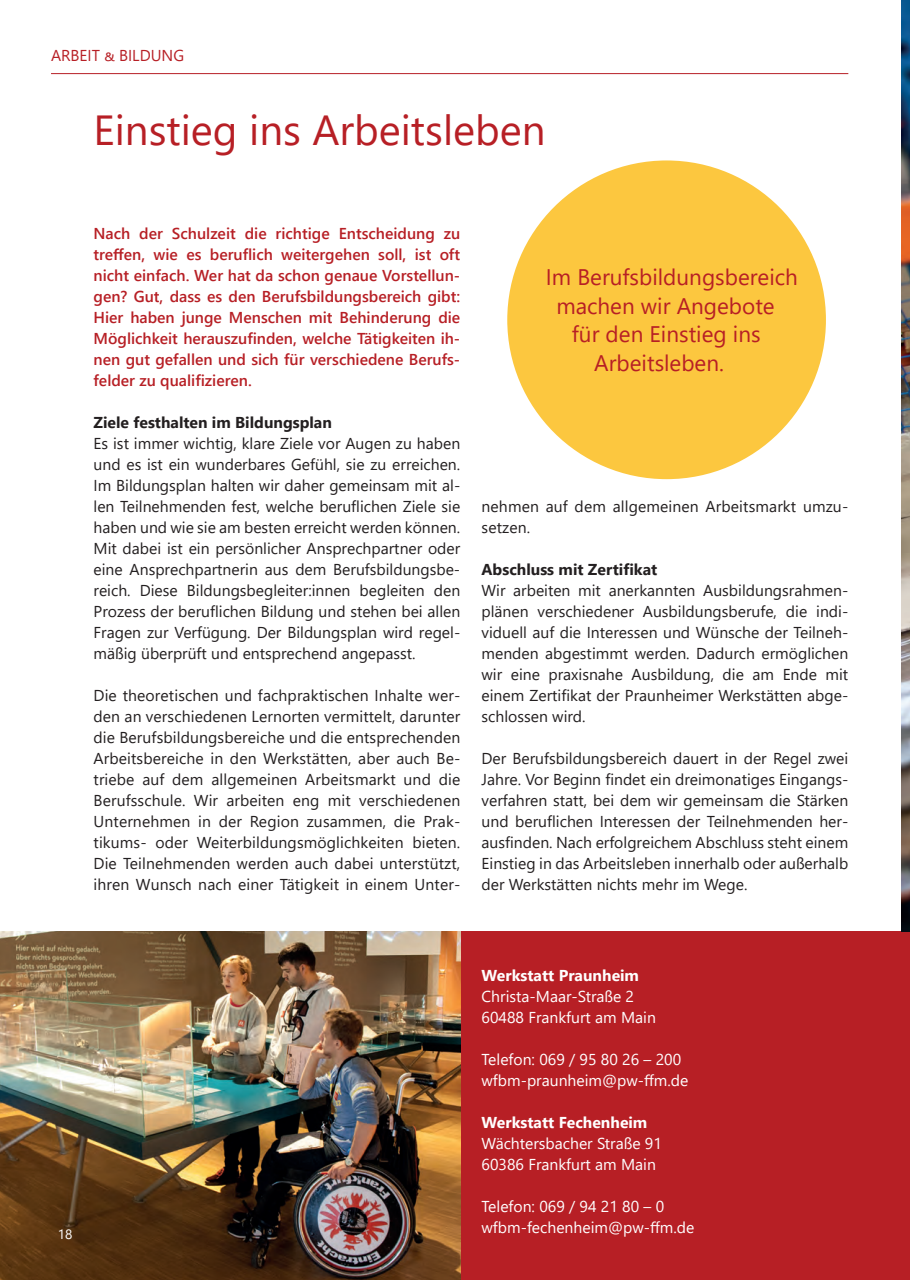
<style>
.page{position:relative;width:910px;height:1280px;background:#fff}
.page>*{position:absolute;margin:0;border:0;box-sizing:border-box;transform-origin:0 0}
.t1{font:42px "Segoe UI";color:#b71f25}
.t2{font:22.5px "Segoe UI";color:#b71f25}
.t3{font:15.75px/21px "Segoe UI";color:#231f20;text-align:justify}
.t4{font:600 15.75px/21px "Segoe UI";color:#b71f25;text-align:justify}
.t5{font:15.75px/21px "Segoe UI";color:#fff}
.t6{font:700 15.75px "Segoe UI";color:#231f20}
.t7{font:700 15.75px "Segoe UI";color:#fff}
.t8{font:15.75px "Segoe UI";color:#b71f25}
.t9{font:13.5px "Segoe UI";color:#fff}
</style>
<div class="page">
<div style="left:901px;top:931px;width:9px;height:349px;background:#b71f25"></div>
<hr style="left:51px;top:73px;width:797px;height:1px;background:#b71f25">
<div style="left:0;top:931px;width:901px;height:349px;background:#b71f25"></div>
<img style="left:0;top:931px;width:460px;height:349px">
<img style="left:901px;top:0;width:9px;height:931px">
<svg style="left:507px;top:160px;width:319px;height:320px"></svg>
<p class="t8" style="left:51px;top:41px;width:135px">ARBEIT &amp; BILDUNG</p>
<h1 class="t1" style="left:94px;top:91px;width:454px">Einstieg ins Arbeitsleben</h1>
<p class="t4" style="left:94px;top:221px;width:368px">Nach der Schulzeit die richtige Entscheidung zu treffen, wie es beruflich weitergehen soll, ist oft nicht einfach. Wer hat da schon genaue Vorstellun&shy;gen? Gut, dass es den Berufsbildungsbereich gibt:<br>Hier haben junge Menschen mit Behinderung die Möglichkeit herauszufinden, welche Tätigkeiten ih&shy;nen gut gefallen und sich für verschiedene Berufs&shy;felder zu qualifizieren.</p>
<p class="t6" style="left:94px;top:407px;width:240px">Ziele festhalten im Bildungsplan</p>
<p class="t3" style="left:94px;top:431px;width:368px">Es ist immer wichtig, klare Ziele vor Augen zu haben und es ist ein wunderbares Gefühl, sie zu erreichen.<br>Im Bildungsplan halten wir daher gemeinsam mit al&shy;len Teilnehmenden fest, welche beruflichen Ziele sie haben und wie sie am besten erreicht werden können.<br>Mit dabei ist ein persönlicher Ansprechpartner oder eine Ansprechpartnerin aus dem Berufsbildungsbe&shy;reich. Diese Bildungsbegleiter:innen begleiten den Prozess der beruflichen Bildung und stehen bei allen Fragen zur Verfügung. Der Bildungsplan wird regel&shy;mäßig überprüft und entsprechend angepasst.</p>
<p class="t3" style="left:94px;top:683px;width:368px">Die theoretischen und fachpraktischen Inhalte wer&shy;den an verschiedenen Lernorten vermittelt, darunter die Berufsbildungsbereiche und die entsprechenden Arbeitsbereiche in den Werkstätten, aber auch Be&shy;triebe auf dem allgemeinen Arbeitsmarkt und die Berufsschule. Wir arbeiten eng mit verschiedenen Unternehmen in der Region zusammen, die Prak&shy;tikums- oder Weiterbildungsmöglichkeiten bieten.<br>Die Teilnehmenden werden auch dabei unterstützt, ihren Wunsch nach einer Tätigkeit in einem Unter-</p>
<h2 class="t2" style="left:546px;top:256px;width:254px">Im Berufsbildungsbereich</h2>
<h2 class="t2" style="left:556px;top:285px;width:220px">machen wir Angebote</h2>
<h2 class="t2" style="left:572px;top:313px;width:190px">für den Einstieg ins</h2>
<h2 class="t2" style="left:594px;top:342px;width:131px">Arbeitsleben.</h2>
<p class="t3" style="left:482px;top:494px;width:368px">nehmen auf dem allgemeinen Arbeitsmarkt umzu&shy;setzen.</p>
<p class="t6" style="left:482px;top:554px;width:177px">Abschluss mit Zertifikat</p>
<p class="t3" style="left:482px;top:578px;width:368px">Wir arbeiten mit anerkannten Ausbildungsrahmen&shy;plänen verschiedener Ausbildungsberufe, die indi&shy;viduell auf die Interessen und Wünsche der Teilneh&shy;menden abgestimmt werden. Dadurch ermöglichen wir eine praxisnahe Ausbildung, die am Ende mit einem Zertifikat der Praunheimer Werkstätten abge&shy;schlossen wird.</p>
<p class="t3" style="left:482px;top:746px;width:368px">Der Berufsbildungsbereich dauert in der Regel zwei Jahre. Vor Beginn findet ein dreimonatiges Eingangs&shy;verfahren statt, bei dem wir gemeinsam die Stärken und beruflichen Interessen der Teilnehmenden her&shy;ausfinden. Nach erfolgreichem Abschluss steht einem Einstieg in das Arbeitsleben innerhalb oder außerhalb der Werkstätten nichts mehr im Wege.</p>
<p class="t9" style="left:58px;top:1221px;width:16px">18</p>
<p class="t7" style="left:482px;top:960px;width:159px">Werkstatt Praunheim</p>
<p class="t5" style="left:482px;top:984px;width:176px">Christa-Maar-Straße 2<br>60488 Frankfurt am Main</p>
<p class="t5" style="left:482px;top:1047px;width:208px">Telefon: 069 / 95 80 26 – 200 wfbm-praunheim@pw-ffm.de</p>
<p class="t7" style="left:482px;top:1107px;width:167px">Werkstatt Fechenheim</p>
<p class="t5" style="left:482px;top:1131px;width:182px">Wächtersbacher Straße 91<br>60386 Frankfurt am Main</p>
<p class="t5" style="left:482px;top:1194px;width:214px">Telefon: 069 / 94 21 80 – 0 wfbm-fechenheim@pw-ffm.de</p>
</div>
